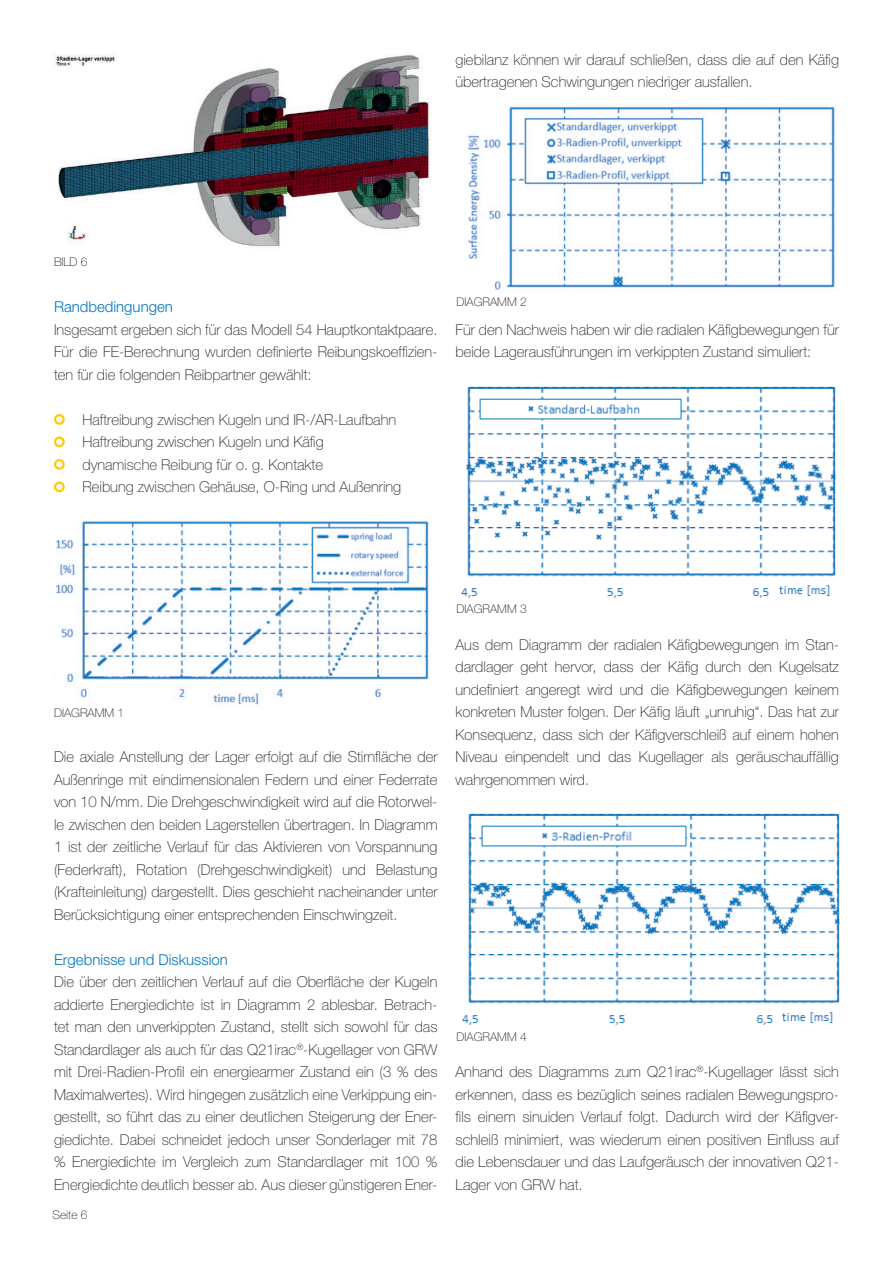
<style>
.page{position:relative;width:893px;height:1263px;background:#fff}
.page>*{position:absolute;margin:0;border:0;box-sizing:border-box;transform-origin:0 0}
.t1{font:100 15px/22.5px "Helvetica Neue LT Pro";color:#231f20;text-align:justify}
.t2{font:300 15px "Helvetica Neue LT Pro";color:#0076be}
.t3{font:100 12px "Helvetica Neue LT Pro";color:#231f20}
</style>
<div class="page">
<div style="left:54px;top:414px;width:11px;height:11px;border:2px solid #feca0a;border-radius:50%"></div>
<div style="left:54px;top:436px;width:11px;height:11px;border:2px solid #feca0a;border-radius:50%"></div>
<div style="left:54px;top:459px;width:11px;height:11px;border:2px solid #feca0a;border-radius:50%"></div>
<div style="left:54px;top:481px;width:11px;height:11px;border:2px solid #feca0a;border-radius:50%"></div>
<img style="left:56px;top:519px;width:375px;height:188px">
<img style="left:468px;top:106px;width:367px;height:184px">
<img style="left:54px;top:54px;width:377px;height:193px">
<img style="left:461px;top:386px;width:376px;height:212px">
<img style="left:462px;top:813px;width:378px;height:212px">
<p class="t1" style="left:455px;top:48px;width:385px">giebilanz können wir darauf schließen, dass die auf den Käfig übertragenen Schwingungen niedriger ausfallen.</p>
<p class="t3" style="left:54px;top:255px;width:35px">BILD 6</p>
<p class="t2" style="left:54px;top:298px;width:120px">Randbedingungen</p>
<p class="t1" style="left:54px;top:318px;width:385px">Insgesamt ergeben sich für das Modell 54 Hauptkontaktpaare.<br>Für die FE-Berechnung wurden definierte Reibungskoeffizien&shy;ten für die folgenden Reibpartner gewählt:</p>
<p class="t1" style="left:83px;top:408px;width:320px;text-align:left">Haftreibung zwischen Kugeln und IR-/AR-Laufbahn Haftreibung zwischen Kugeln und Käfig dynamische Reibung für o. g. Kontakte<br>Reibung zwischen Gehäuse, O-Ring und Außenring</p>
<p class="t3" style="left:457px;top:295px;width:72px">DIAGRAMM 2</p>
<p class="t1" style="left:455px;top:318px;width:385px">Für den Nachweis haben wir die radialen Käfigbewegungen für beide Lagerausführungen im verkippten Zustand simuliert:</p>
<p class="t3" style="left:54px;top:705px;width:72px">DIAGRAMM 1</p>
<p class="t1" style="left:54px;top:745px;width:385px">Die axiale Anstellung der Lager erfolgt auf die Stirnfläche der Außenringe mit eindimensionalen Federn und einer Federrate von 10 N/mm. Die Drehgeschwindigkeit wird auf die Rotorwel&shy;le zwischen den beiden Lagerstellen übertragen. In Diagramm 1 ist der zeitliche Verlauf für das Aktivieren von Vorspannung (Federkraft), Rotation (Drehgeschwindigkeit) und Belastung (Krafteinleitung) dargestellt. Dies geschieht nacheinander unter Berücksichtigung einer entsprechenden Einschwingzeit.</p>
<p class="t2" style="left:54px;top:950px;width:175px">Ergebnisse und Diskussion</p>
<p class="t1" style="left:54px;top:970px;width:385px">Die über den zeitlichen Verlauf auf die Oberfläche der Kugeln addierte Energiedichte ist in Diagramm 2 ablesbar. Betrach&shy;tet man den unverkippten Zustand, stellt sich sowohl für das Standardlager als auch für das Q21irac<sup>®</sup>-Kugellager von GRW mit Drei-Radien-Profil ein energiearmer Zustand ein (3 % des Maximalwertes). Wird hingegen zusätzlich eine Verkippung ein&shy;gestellt, so führt das zu einer deutlichen Steigerung der Ener&shy;giedichte. Dabei schneidet jedoch unser Sonderlager mit 78 % Energiedichte im Vergleich zum Standardlager mit 100 % Energiedichte deutlich besser ab. Aus dieser günstigeren Ener-</p>
<p class="t3" style="left:52px;top:1208px;width:37px">Seite 6</p>
<p class="t3" style="left:457px;top:601px;width:72px">DIAGRAMM 3</p>
<p class="t1" style="left:455px;top:633px;width:385px">Aus dem Diagramm der radialen Käfigbewegungen im Stan&shy;dardlager geht hervor, dass der Käfig durch den Kugelsatz undefiniert angeregt wird und die Käfigbewegungen keinem konkreten Muster folgen. Der Käfig läuft „unruhig“. Das hat zur Konsequenz, dass sich der Käfigverschleiß auf einem hohen Niveau einpendelt und das Kugellager als geräuschauffällig wahrgenommen wird.</p>
<p class="t3" style="left:457px;top:1029px;width:72px">DIAGRAMM 4</p>
<p class="t1" style="left:455px;top:1060px;width:385px">Anhand des Diagramms zum Q21irac<sup>®</sup>-Kugellager lässt sich erkennen, dass es bezüglich seines radialen Bewegungspro&shy;fils einem sinuiden Verlauf folgt. Dadurch wird der Käfigver&shy;schleiß minimiert, was wiederum einen positiven Einfluss auf die Lebensdauer und das Laufgeräusch der innovativen Q21- Lager von GRW hat.</p>
</div>
